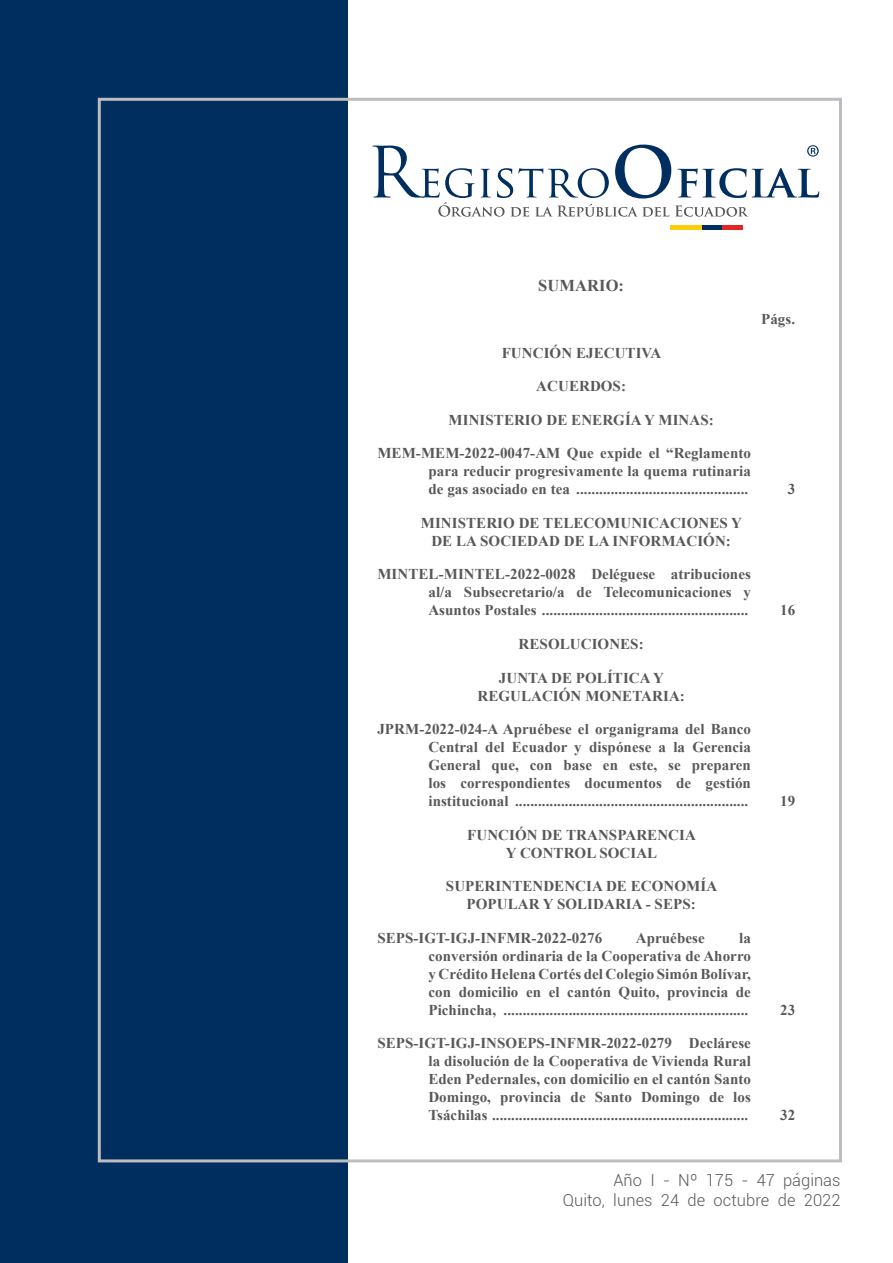
<style>
.page{position:relative;width:893px;height:1263px;background:#fff}
.page>*{position:absolute;margin:0;border:0;box-sizing:border-box;transform-origin:0 0}
.t1{font:300 16.5px "Roboto";letter-spacing:.005em;color:#57585a}
.Sumario_Title{font:700 16.5px "Times New Roman";letter-spacing:.005em;color:#57585a}
.Sumario_Tab_1{font:700 15px/18px "Times New Roman";letter-spacing:.005em;color:#57585a;text-align:justify}
.Sumario_Center{font:700 15px/18px "Times New Roman";letter-spacing:.005em;color:#57585a;text-align:center}
.Sumario_Numero{font:700 15px "Times New Roman";letter-spacing:.005em;color:#57585a}
</style>
<div class="page">
<div style="left:0;top:0;width:348px;height:1263px;background:#002e5e"></div>
<div style="left:670px;top:225px;width:32px;height:5px;background:#fccd0a"></div>
<div style="left:702px;top:225px;width:21px;height:5px;background:#002e5e"></div>
<div style="left:723px;top:225px;width:20px;height:5px;background:#e42625"></div>
<svg style="left:372px;top:145px;width:447px;height:72px"></svg>
<p class="Sumario_Title" style="left:538px;top:274px;width:87px">SUMARIO:</p>
<p class="Sumario_Center" style="left:502px;top:343px;width:161px">FUNCIÓN EJECUTIVA</p>
<p class="Sumario_Center" style="left:536px;top:377px;width:91px">ACUERDOS:</p>
<p class="Sumario_Center" style="left:449px;top:410px;width:267px">MINISTERIO DE ENERGÍA Y MINAS:</p>
<p class="Sumario_Tab_1" style="left:428px;top:444px;width:324px;text-indent:-51px">MEM-MEM-2022-0047-AM Que expide el “Reglamento para reducir progresivamente la quema rutinaria de gas asociado en tea .............................................</p>
<p class="Sumario_Center" style="left:421px;top:513px;width:323px">MINISTERIO DE TELECOMUNICACIONES Y<br>DE LA SOCIEDAD DE LA INFORMACIÓN:</p>
<p class="Sumario_Tab_1" style="left:428px;top:565px;width:324px;text-indent:-51px">MINTEL-MINTEL-2022-0028 Deléguese atribuciones al/a Subsecretario/a de Telecomunicaciones y Asuntos Postales ......................................................</p>
<p class="Sumario_Center" style="left:519px;top:634px;width:127px">RESOLUCIONES:</p>
<p class="Sumario_Center" style="left:499px;top:668px;width:167px">JUNTA DE POLÍTICA Y</p>
<p class="Sumario_Center" style="left:477px;top:686px;width:209px">REGULACIÓN MONETARIA:</p>
<p class="Sumario_Tab_1" style="left:428px;top:720px;width:324px;text-indent:-51px">JPRM-2022-024-A Apruébese el organigrama del Banco Central del Ecuador y dispónese a la Gerencia General que, con base en este, se preparen los correspondientes documentos de gestión institucional .............................................................</p>
<p class="Sumario_Center" style="left:467px;top:825px;width:230px">FUNCIÓN DE TRANSPARENCIA<br>Y CONTROL SOCIAL</p>
<p class="Sumario_Center" style="left:446px;top:877px;width:273px">SUPERINTENDENCIA DE ECONOMÍA<br>POPULAR Y SOLIDARIA - SEPS:</p>
<p class="Sumario_Tab_1" style="left:377px;top:928px;width:226px">SEPS-IGT-IGJ-INFMR-2022-0276</p>
<p class="Sumario_Tab_1" style="left:636px;top:928px;width:70px">Apruébese</p>
<p class="Sumario_Tab_1" style="left:428px;top:928px;width:324px;text-indent:311px">la conversión ordinaria de la Cooperativa de Ahorro y Crédito Helena Cortés del Colegio Simón Bolívar, con domicilio en el cantón Quito, provincia de Pichincha, ................................................................</p>
<p class="Sumario_Tab_1" style="left:428px;top:1034px;width:324px;text-indent:-51px">SEPS-IGT-IGJ-INSOEPS-INFMR-2022-0279 Declárese la disolución de la Cooperativa de Vivienda Rural Eden Pedernales, con domicilio en el cantón Santo Domingo, provincia de Santo Domingo de los Tsáchilas ...................................................................</p>
<p class="Sumario_Numero" style="left:761px;top:309px;width:36px">Págs.</p>
<p class="Sumario_Numero" style="left:788px;top:479px;width:9px">3</p>
<p class="Sumario_Numero" style="left:780px;top:600px;width:17px">16</p>
<p class="Sumario_Numero" style="left:780px;top:791px;width:17px">19</p>
<p class="Sumario_Numero" style="left:780px;top:999px;width:17px">23</p>
<p class="Sumario_Numero" style="left:780px;top:1105px;width:17px">32</p>
<p class="t1" style="left:613px;top:1169px;width:229px">Año I - Nº 175 - 47 páginas</p>
<p class="t1" style="left:563px;top:1189px;width:279px">Quito, lunes 24 de octubre de 2022</p>
</div>
